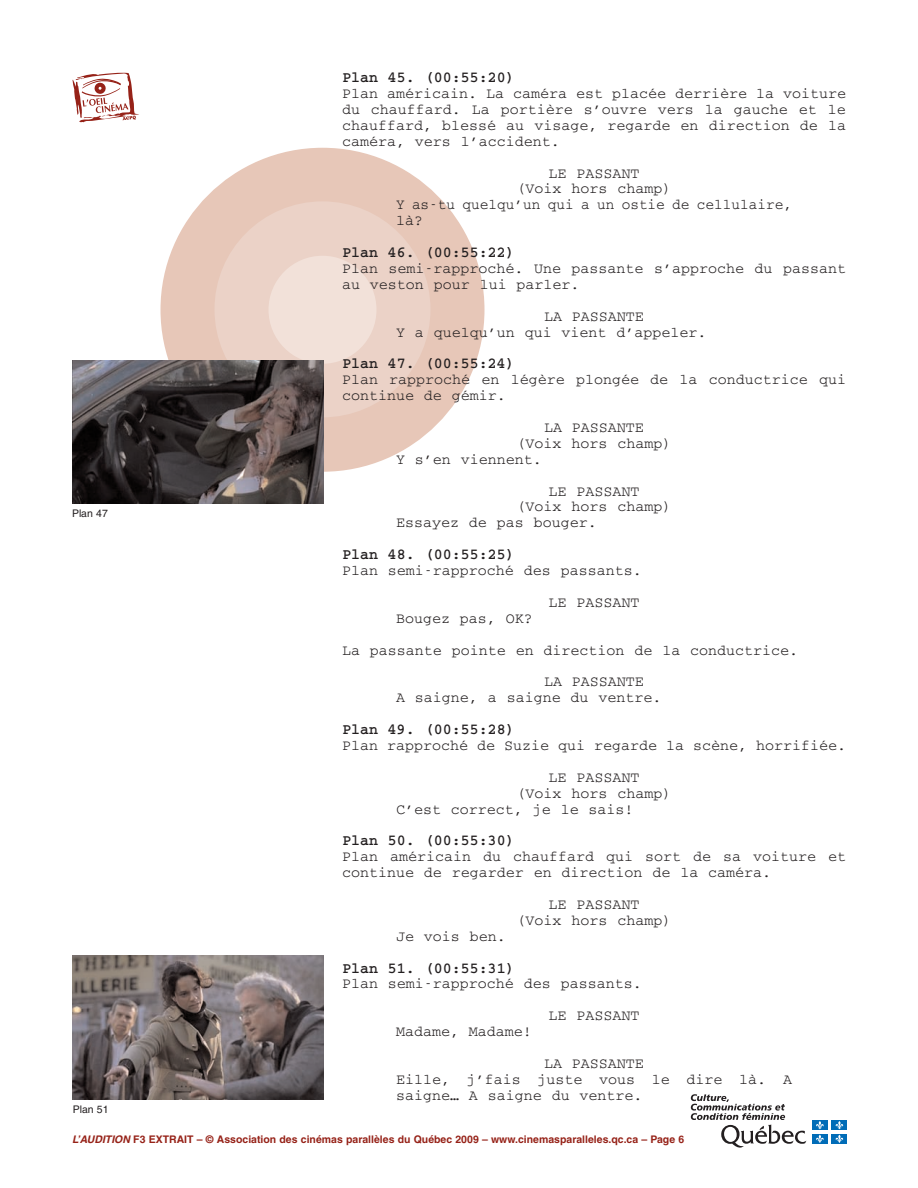
<style>
.page{position:relative;width:918px;height:1188px;background:#fff}
.page>*{position:absolute;margin:0;border:0;box-sizing:border-box;transform-origin:0 0}
.t1{font:15px/15.9px "Courier";color:#231f20}
.t2{font:700 15px "Courier";color:#231f20}
.t3{font:15px "Courier";color:#231f20;scale:.96 1}
.t4{font:700 10.5px "Helvetica";color:#962218}
.t5{font:10.5px "Helvetica";color:#231f20}
.s1{font-style:italic}
</style>
<div class="page">
<div style="left:160px;top:148px;width:324px;height:324px;background:#e7c7b8;border-radius:50%"></div>
<div style="left:214px;top:201px;width:216px;height:216px;background:#ebd2c7;border-radius:50%"></div>
<div style="left:268px;top:256px;width:108px;height:108px;background:#f2e1d9;border-radius:50%"></div>
<svg style="left:691px;top:1094px;width:115px;height:54px"></svg>
<div style="left:812px;top:1120px;width:15px;height:10px;background:#006cb7"></div>
<svg style="left:816px;top:1121px;width:8px;height:8px"></svg>
<div style="left:832px;top:1120px;width:15px;height:10px;background:#006cb7"></div>
<svg style="left:835px;top:1121px;width:8px;height:8px"></svg>
<div style="left:812px;top:1134px;width:15px;height:9px;background:#006cb7"></div>
<svg style="left:816px;top:1135px;width:8px;height:8px"></svg>
<div style="left:832px;top:1134px;width:15px;height:9px;background:#006cb7"></div>
<svg style="left:835px;top:1135px;width:8px;height:8px"></svg>
<svg style="left:73px;top:73px;width:66px;height:50px"></svg>
<img style="left:72px;top:956px;width:252px;height:144px">
<img style="left:72px;top:360px;width:252px;height:144px">
<p class="t2" style="left:342px;top:72px;width:174px">Plan 45. (00:55:20)</p>
<p class="t1" style="left:342px;top:86px;width:506px;text-align:justify">Plan américain. La caméra est placée derrière la voiture du chauffard. La portière s’ouvre vers la gauche et le chauffard, blessé au visage, regarde en direction de la caméra, vers l’accident.</p>
<p class="t1" style="left:549px;top:166px;width:92px">LE PASSANT</p>
<p class="t1" style="left:517px;top:182px;width:156px">(Voix hors champ)</p>
<p class="t3" style="left:396px;top:200px;width:414px">Y as-tu quelqu’un qui a un ostie de cellulaire,</p>
<p class="t1" style="left:396px;top:214px;width:28px">là?</p>
<p class="t2" style="left:342px;top:247px;width:174px">Plan 46. (00:55:22)</p>
<p class="t1" style="left:342px;top:261px;width:506px">Plan semi-rapproché. Une passante s’approche du passant au veston pour lui parler.</p>
<p class="t1" style="left:396px;top:309px;width:312px;text-indent:148px">LA PASSANTE<br>Y a quelqu’un qui vient d’appeler.</p>
<p class="t2" style="left:342px;top:358px;width:174px">Plan 47. (00:55:24)</p>
<p class="t1" style="left:342px;top:373px;width:506px">Plan rapproché en légère plongée de la conductrice qui continue de gémir.</p>
<p class="t1" style="left:544px;top:420px;width:101px">LA PASSANTE</p>
<p class="t1" style="left:517px;top:436px;width:156px">(Voix hors champ)</p>
<p class="t1" style="left:396px;top:452px;width:147px">Y s’en viennent.</p>
<p class="t1" style="left:549px;top:484px;width:92px">LE PASSANT</p>
<p class="t1" style="left:517px;top:500px;width:156px">(Voix hors champ)</p>
<p class="t1" style="left:396px;top:516px;width:202px">Essayez de pas bouger.</p>
<p class="t2" style="left:342px;top:549px;width:174px">Plan 48. (00:55:25)</p>
<p class="t1" style="left:342px;top:555px;width:301px;line-height:31.8px;text-align:right">Plan semi-rapproché des passants.<br>LE PASSANT</p>
<p class="t1" style="left:396px;top:611px;width:138px">Bougez pas, OK?</p>
<p class="t1" style="left:342px;top:643px;width:458px">La passante pointe en direction de la conductrice.</p>
<p class="t1" style="left:544px;top:675px;width:101px">LA PASSANTE</p>
<p class="t1" style="left:396px;top:691px;width:267px">A saigne, a saigne du ventre.</p>
<p class="t2" style="left:342px;top:724px;width:174px">Plan 49. (00:55:28)</p>
<p class="t1" style="left:342px;top:730px;width:506px;line-height:31.8px;text-align:center">Plan rapproché de Suzie qui regarde la scène, horrifiée.<br>LE PASSANT</p>
<p class="t1" style="left:396px;top:786px;width:277px;text-indent:121px">(Voix hors champ)<br>C’est correct, je le sais!</p>
<p class="t2" style="left:342px;top:835px;width:174px">Plan 50. (00:55:30)</p>
<p class="t1" style="left:342px;top:850px;width:506px">Plan américain du chauffard qui sort de sa voiture et continue de regarder en direction de la caméra.</p>
<p class="t1" style="left:517px;top:897px;width:156px;text-align:center">LE PASSANT<br>(Voix hors champ)</p>
<p class="t1" style="left:396px;top:929px;width:111px">Je vois ben.</p>
<p class="t2" style="left:342px;top:962px;width:174px">Plan 51. (00:55:31)</p>
<p class="t1" style="left:342px;top:969px;width:301px;line-height:31.8px;text-align:right">Plan semi-rapproché des passants.<br>LE PASSANT</p>
<p class="t1" style="left:396px;top:1025px;width:137px">Madame, Madame!</p>
<p class="t1" style="left:396px;top:1056px;width:398px;text-indent:148px">LA PASSANTE<br>Eille, j’fais juste vous le dire là. A saigne… A saigne du ventre.</p>
<p class="t4" style="left:72px;top:1135px;width:614px"><span class="s1">L’AUDITION</span> F3 EXTRAIT – © Association des cinémas parallèles du Québec 2009 – www.cinemasparalleles.qc.ca – Page 6</p>
<p class="t5" style="left:72px;top:510px;width:37px">Plan 47</p>
<p class="t5" style="left:73px;top:1106px;width:37px">Plan 51</p>
</div>
